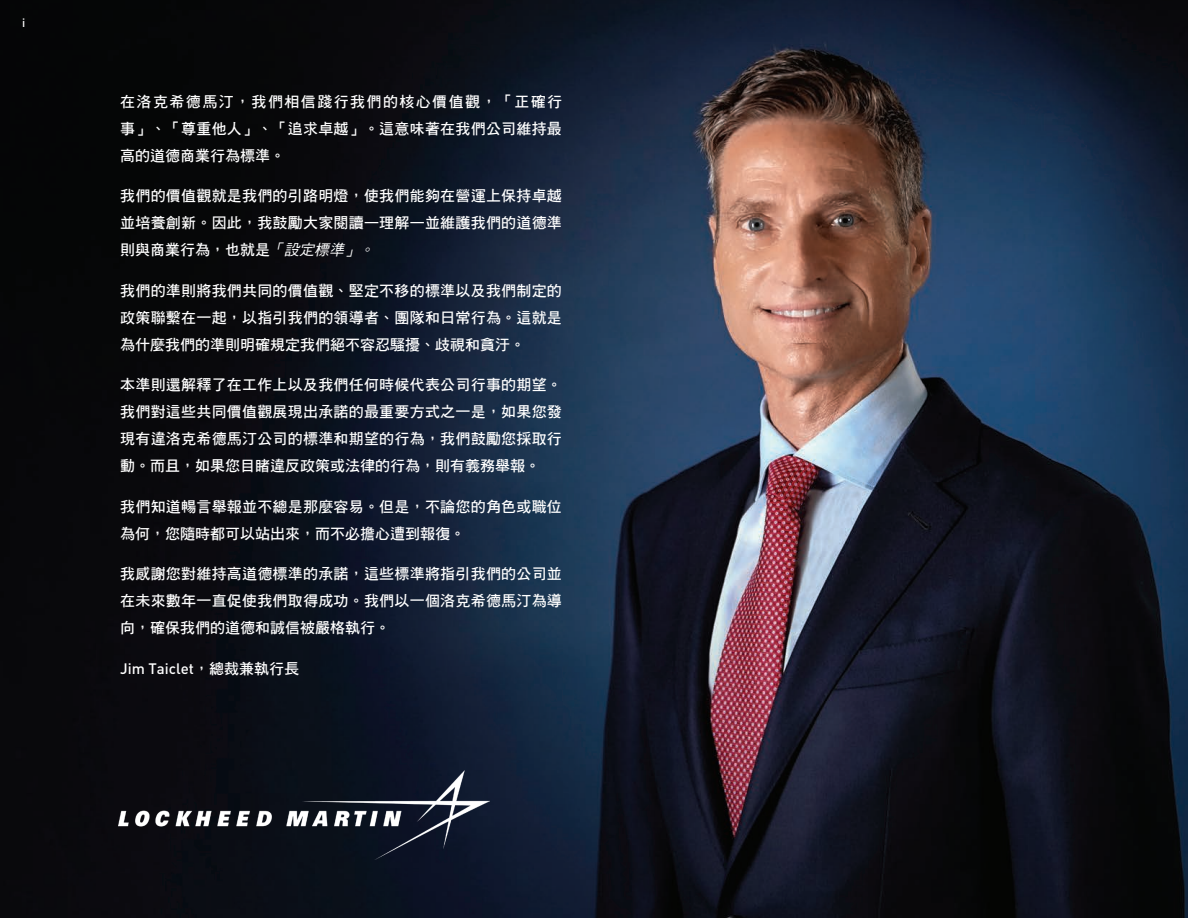
<style>
.page{position:relative;width:1188px;height:918px;background:#fff}
.page>*{position:absolute;margin:0;border:0;box-sizing:border-box;transform-origin:0 0}
.t1{font:15px/27px "DF Hei Std W7";letter-spacing:.015em;color:#fff;text-align:justify}
.t2{font:500 15px "DINOT";color:#fff}
.t3{font:500 12px "DINOT";color:#fff}
.s1{font-family:"DF Hei Std W5";font-style:italic}
.s2{font-family:"DF Hei Std W7";font-weight:400}
</style>
<div class="page">
<img style="left:0;top:0;width:1188px;height:918px">
<img style="left:119px;top:770px;width:370px;height:90px">
<p class="t3" style="left:22px;top:14px;width:5px">i</p>
<p class="t1" style="left:120px;top:88px;width:444px">在洛克希德馬汀，我們相信踐行我們的核心價值觀，「正確行事」、「尊重他人」、「追求卓越」。這意味著在我們公司維持最高的道德商業行為標準。</p>
<p class="t1" style="left:120px;top:182px;width:443px">我們的價值觀就是我們的引路明燈，使我們能夠在營運上保持卓越並培養創新。因此，我鼓勵大家閱讀—理解—並維護我們的道德準則與商業行為，也就是<span class="s1">「設定標準」。</span></p>
<p class="t1" style="left:120px;top:277px;width:443px">我們的準則將我們共同的價值觀、堅定不移的標準以及我們制定的政策聯繫在一起，以指引我們的領導者、團隊和日常行為。這就是為什麼我們的準則明確規定我們絕不容忍騷擾、歧視和貪汙。</p>
<p class="t1" style="left:120px;top:371px;width:443px">本準則還解釋了在工作上以及我們任何時候代表公司行事的期望。我們對這些共同價值觀展現出承諾的最重要方式之一是，如果您發現有違洛克希德馬汀公司的標準和期望的行為，我們鼓勵您採取行動。而且，如果您目睹違反政策或法律的行為，則有義務舉報。</p>
<p class="t1" style="left:120px;top:493px;width:443px">我們知道暢言舉報並不總是那麼容易。但是，不論您的角色或職位為何，您隨時都可以站出來，而不必擔心遭到報復。</p>
<p class="t1" style="left:120px;top:560px;width:443px">我感謝您對維持高道德標準的承諾，這些標準將指引我們的公司並在未來數年一直促使我們取得成功。我們以一個洛克希德馬汀為導向，確保我們的道德和誠信被嚴格執行。</p>
<p class="t2" style="left:120px;top:658px;width:180px">Jim Taiclet<span class="s2">，總裁兼執行長</span></p>
</div>
